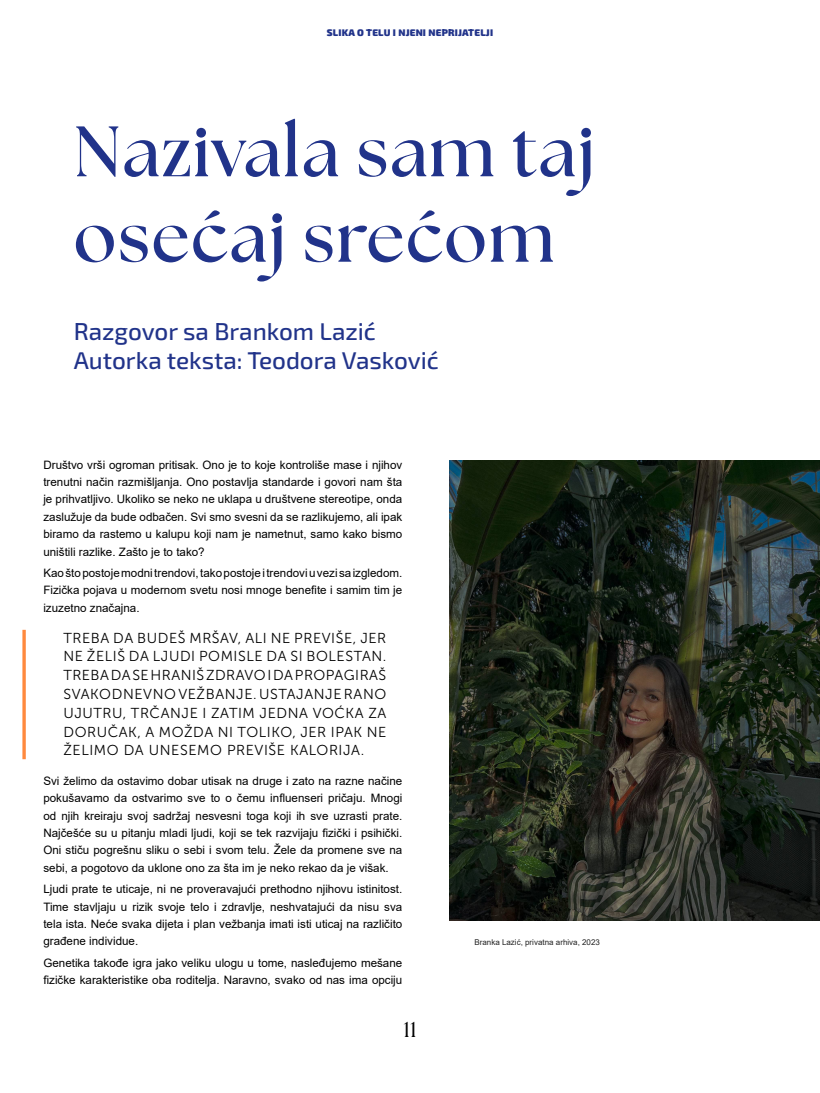
<style>
.page{position:relative;width:820px;height:1093px;background:#fff}
.page>*{position:absolute;margin:0;border:0;box-sizing:border-box;transform-origin:0 0}
.t1{font:700 71.2px/85.4px "The Seasons";letter-spacing:.02em;color:#21338a}
.t2{font:500 24.2px/29px "Exo 2";color:#21338a}
.t3{font:21.6px "The Seasons";color:#000}
.t4{font:14.4px/18.8px "Museo Sans 300";letter-spacing:.04em;color:#000;text-align:justify}
.t5{font:11.6px/17.4px "Arial";color:#000;text-align:justify}
.t6{font:900 9.6px "Exo 2";letter-spacing:.02em;color:#21338a}
.t7{font:8px "Arial";color:#222}
</style>
<div class="page">
<img style="left:449px;top:460px;width:370px;height:461px">
<svg style="left:22px;top:630px;width:4px;height:129px"></svg>
<p class="t6" style="left:327px;top:26px;width:168px">SLIKA O TELU I NJENI NEPRIJATELJI</p>
<h1 class="t1" style="left:74px;top:108px;width:522px">Nazivala sam taj osećaj srećom</h1>
<h2 class="t2" style="left:74px;top:316px;width:366px">Razgovor sa Brankom Lazić<br>Autorka teksta: Teodora Vasković</h2>
<p class="t5" style="left:43px;top:456px;width:360px">Društvo vrši ogroman pritisak. Ono je to koje kontroliše mase i njihov trenutni način razmišljanja. Ono postavlja standarde i govori nam šta je prihvatljivo. Ukoliko se neko ne uklapa u društvene stereotipe, onda zaslužuje da bude odbačen. Svi smo svesni da se razlikujemo, ali ipak biramo da rastemo u kalupu koji nam je nametnut, samo kako bismo uništili razlike. Zašto je to tako?</p>
<p class="t5" style="left:43px;top:564px;width:360px">Kao što postoje modni trendovi, tako postoje i trendovi u vezi sa izgledom.<br>Fizička pojava u modernom svetu nosi mnoge benefite i samim tim je izuzetno značajna.</p>
<p class="t4" style="left:63px;top:628px;width:324px">TREBA DA BUDEŠ MRŠAV, ALI NE PREVIŠE, JER NE ŽELIŠ DA LJUDI POMISLE DA SI BOLESTAN.<br>TREBA DA SE HRANIŠ ZDRAVO I DA PROPAGIRAŠ SVAKODNEVNO VEŽBANJE. USTAJANJE RANO UJUTRU, TRČANJE I ZATIM JEDNA VOĆKA ZA DORUČAK, A MOŽDA NI TOLIKO, JER IPAK NE ŽELIMO DA UNESEMO PREVIŠE KALORIJA.</p>
<p class="t5" style="left:43px;top:772px;width:360px">Svi želimo da ostavimo dobar utisak na druge i zato na razne načine pokušavamo da ostvarimo sve to o čemu influenseri pričaju. Mnogi od njih kreiraju svoj sadržaj nesvesni toga koji ih sve uzrasti prate.<br>Najčešće su u pitanju mladi ljudi, koji se tek razvijaju fizički i psihički.<br>Oni stiču pogrešnu sliku o sebi i svom telu. Žele da promene sve na sebi, a pogotovo da uklone ono za šta im je neko rekao da je višak.</p>
<p class="t5" style="left:43px;top:880px;width:360px">Ljudi prate te uticaje, ni ne proveravajući prethodno njihovu istinitost.<br>Time stavljaju u rizik svoje telo i zdravlje, neshvatajući da nisu sva tela ista. Neće svaka dijeta i plan vežbanja imati isti uticaj na različito građene individue.</p>
<p class="t5" style="left:43px;top:954px;width:360px">Genetika takođe igra jako veliku ulogu u tome, nasleđujemo mešane fizičke karakteristike oba roditelja. Naravno, svako od nas ima opciju</p>
<h3 class="t3" style="left:403px;top:1015px;width:15px">11</h3>
<p class="t7" style="left:474px;top:937px;width:127px">Branka Lazić, privatna arhiva, 2023</p>
</div>
